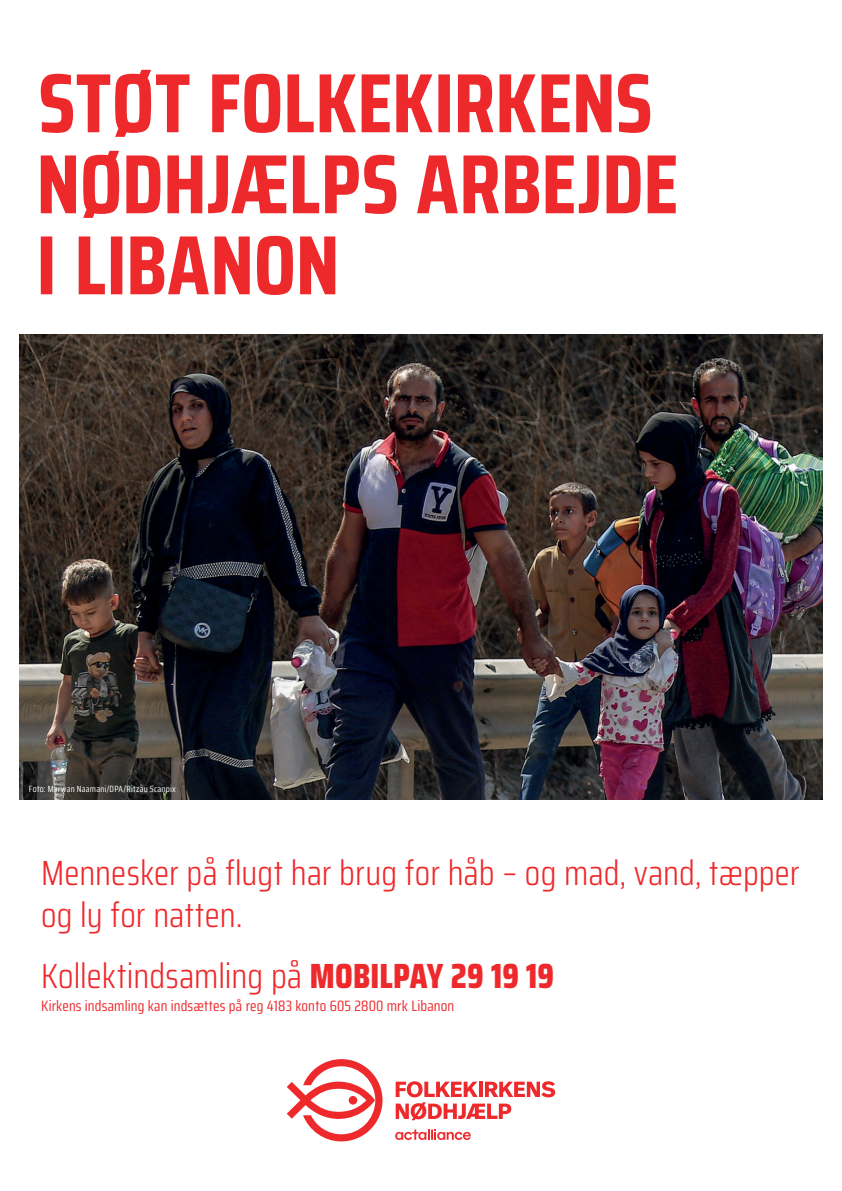
<style>
.page{position:relative;width:842px;height:1191px;background:#fff}
.page>*{position:absolute;margin:0;border:0;box-sizing:border-box;transform-origin:0 0}
.t1{font:300 35px/42px "Saira Condensed";letter-spacing:.005em;color:#ee292c}
.t2{font:15px "Saira Condensed";letter-spacing:.01em;color:#ee292c}
.t3{font:9px "Saira Condensed";letter-spacing:.025em;color:#fff}
.s1{font-weight:800}
</style>
<div class="page">
<img style="left:20px;top:334px;width:802px;height:465px">
<svg style="left:395px;top:1129px;width:76px;height:11px"></svg>
<svg style="left:396px;top:1081px;width:159px;height:39px"></svg>
<svg style="left:287px;top:1059px;width:95px;height:82px"></svg>
<svg style="left:41px;top:236px;width:294px;height:59px"></svg>
<svg style="left:41px;top:151px;width:635px;height:67px"></svg>
<svg style="left:41px;top:70px;width:609px;height:67px"></svg>
<p class="t3" style="left:29px;top:782px;width:149px">Foto: Marwan Naamani/DPA/Ritzau Scanpix</p>
<p class="t1" style="left:41px;top:850px;width:760px">Mennesker på flugt har brug for håb – og mad, vand, tæpper og ly for natten.</p>
<p class="t1" style="left:41px;top:953px;width:515px">Kollektindsamling på <span class="s1">MOBILPAY 29 19 19</span></p>
<p class="t2" style="left:41px;top:994px;width:415px">Kirkens indsamling kan indsættes på reg 4183 konto 605 2800 mrk Libanon</p>
</div>
